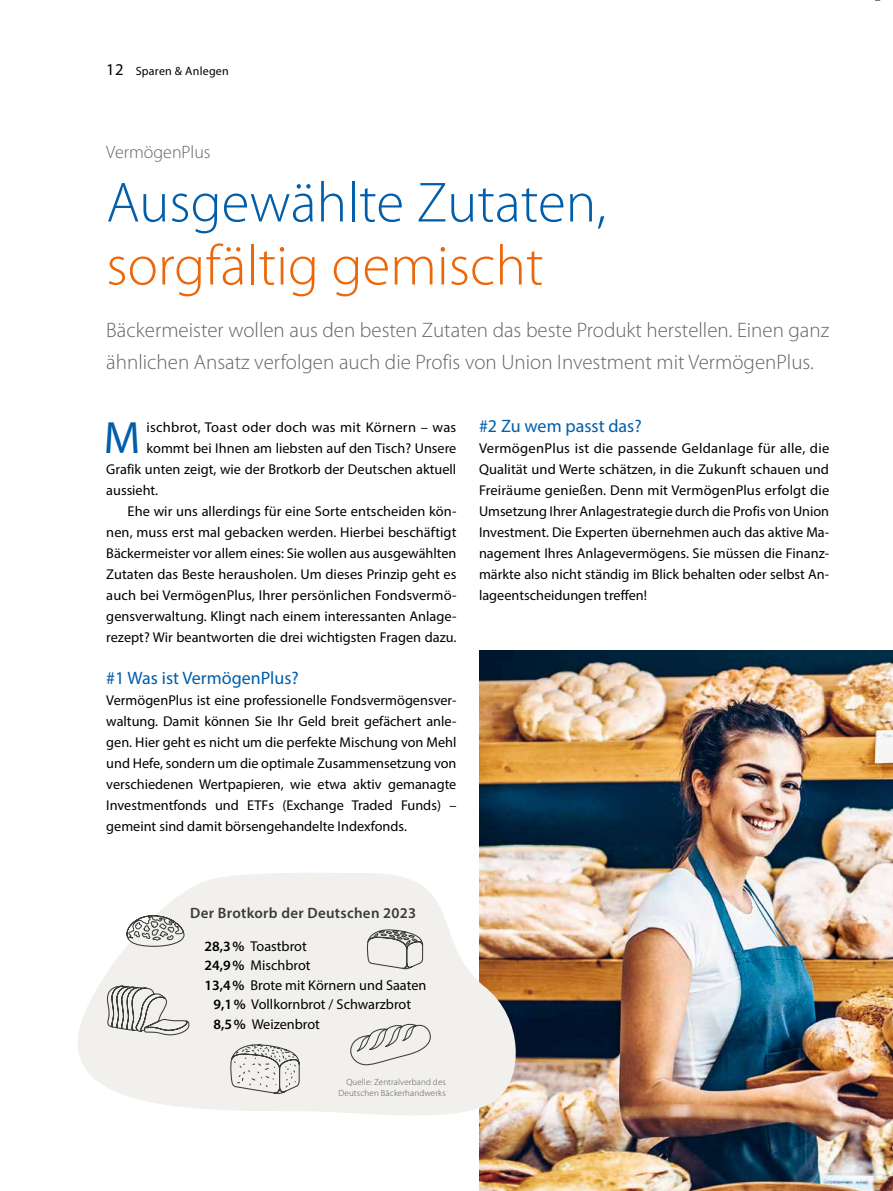
<style>
.page{position:relative;width:893px;height:1191px;background:#fff}
.page>*{position:absolute;margin:0;border:0;box-sizing:border-box;transform-origin:0 0}
.t1{font:300 57px "Myriad Pro";color:#005eaa}
.t2{font:300 57px "Myriad Pro";color:#ec6709}
.t3{font:45.45px "Myriad Pro";color:#005eaa}
.t4{font:300 21px/31.5px "Myriad Pro";color:#656463}
.t5{font:18px "Myriad Pro";color:#005eaa}
.t6{font:300 18px "Myriad Pro";color:#656463}
.t7{font:600 15px "Myriad Pro";letter-spacing:.02em;color:#3b3b3a}
.t8{font:14.25px/21px "Myriad Pro";color:#000;text-align:justify}
.t9{font:12px "Myriad Pro";letter-spacing:.02em;color:#000}
.t10{font:300 9px/10.5px "Myriad Pro";letter-spacing:.015em;color:#565656;text-align:right}
.s1{font-size:16.5px}
.s2{font-weight:600}
</style>
<div class="page">
<img style="left:479px;top:651px;width:397px;height:540px">
<svg style="left:78px;top:870px;width:446px;height:257px;fill:#f1f0ed"></svg>
<svg style="left:344px;top:1023px;width:90px;height:43px;background:#deddda"></svg>
<svg style="left:105px;top:985px;width:85px;height:51px;background:#cdccca"></svg>
<svg style="left:126px;top:888px;width:100px;height:79px"></svg>
<svg style="left:229px;top:1043px;width:71px;height:51px;background:#d6d5d2"></svg>
<svg style="left:365px;top:929px;width:59px;height:41px;background:#cecdcb"></svg>
<img style="left:876px;top:651px;width:17px;height:540px">
<p class="t9" style="left:106px;top:63px;width:124px"><span class="s1">12</span> Sparen &amp; Anlegen</p>
<p class="t6" style="left:106px;top:143px;width:106px">VermögenPlus</p>
<h1 class="t1" style="left:106px;top:171px;width:501px">Ausgewählte Zutaten,</h1>
<h1 class="t2" style="left:106px;top:234px;width:439px">sorgfältig gemischt</h1>
<h3 class="t4" style="left:106px;top:315px;width:724px">Bäckermeister wollen aus den besten Zutaten das beste Produkt herstellen. Einen ganz ähnlichen Ansatz verfolgen auch die Profis von Union Investment mit VermögenPlus.</h3>
<h2 class="t3" style="left:104px;top:409px;width:38px">M</h2>
<p class="t8" style="left:147px;top:416px;width:311px">ischbrot, Toast oder doch was mit Körnern – was</p>
<p class="t8" style="left:147px;top:437px;width:311px">kommt bei Ihnen am liebsten auf den Tisch? Unsere</p>
<p class="t8" style="left:106px;top:458px;width:351px">Grafik unten zeigt, wie der Brotkorb der Deutschen aktuell</p>
<p class="t8" style="left:106px;top:479px;width:53px">aussieht.</p>
<p class="t8" style="left:128px;top:500px;width:330px">Ehe wir uns allerdings für eine Sorte entscheiden kön-</p>
<p class="t8" style="left:106px;top:521px;width:352px">nen, muss erst mal gebacken werden. Hierbei beschäftigt</p>
<p class="t8" style="left:106px;top:542px;width:352px">Bäckermeister vor allem eines: Sie wollen aus ausgewählten</p>
<p class="t8" style="left:106px;top:563px;width:352px">Zutaten das Beste herausholen. Um dieses Prinzip geht es</p>
<p class="t8" style="left:106px;top:584px;width:352px">auch bei VermögenPlus, Ihrer persönlichen Fondsvermö-</p>
<p class="t8" style="left:106px;top:605px;width:352px">gensverwaltung. Klingt nach einem interessanten Anlage-</p>
<p class="t8" style="left:106px;top:626px;width:352px">rezept? Wir beantworten die drei wichtigsten Fragen dazu.</p>
<p class="t5" style="left:106px;top:666px;width:194px">#1 Was ist VermögenPlus?</p>
<p class="t8" style="left:106px;top:689px;width:352px">VermögenPlus ist eine professionelle Fondsvermögensver&shy;waltung. Damit können Sie Ihr Geld breit gefächert anle&shy;gen. Hier geht es nicht um die perfekte Mischung von Mehl und Hefe, sondern um die optimale Zusammensetzung von verschiedenen Wertpapieren, wie etwa aktiv gemanagte Investmentfonds und ETFs (Exchange Traded Funds) – gemeint sind damit börsengehandelte Indexfonds.</p>
<p class="t5" style="left:479px;top:414px;width:164px">#2 Zu wem passt das?</p>
<p class="t8" style="left:479px;top:437px;width:352px">VermögenPlus ist die passende Geldanlage für alle, die Qualität und Werte schätzen, in die Zukunft schauen und Freiräume genießen. Denn mit VermögenPlus erfolgt die Umsetzung Ihrer Anlagestrategie durch die Profis von Union Investment. Die Experten übernehmen auch das aktive Ma&shy;nagement Ihres Anlagevermögens. Sie müssen die Finanz&shy;märkte also nicht ständig im Blick behalten oder selbst An&shy;lageentscheidungen treffen!</p>
<p class="t7" style="left:190px;top:903px;width:228px">Der Brotkorb der Deutschen 2023</p>
<p class="t8" style="left:205px;top:935px;width:104px"><span class="s2">28,3 %</span> Toastbrot</p>
<p class="t8" style="left:205px;top:954px;width:108px"><span class="s2">24,9 %</span> Mischbrot</p>
<p class="t8" style="left:205px;top:974px;width:223px"><span class="s2">13,4 %</span> Brote mit Körnern und Saaten</p>
<p class="t8" style="left:213px;top:993px;width:199px"><span class="s2">9,1 %</span> Vollkornbrot / Schwarzbrot</p>
<p class="t8" style="left:213px;top:1013px;width:108px"><span class="s2">8,5 %</span> Weizenbrot</p>
<p class="t10" style="left:338px;top:1077px;width:109px">Quelle: Zentralverband des<br>Deutschen Bäckerhandwerks</p>
</div>
